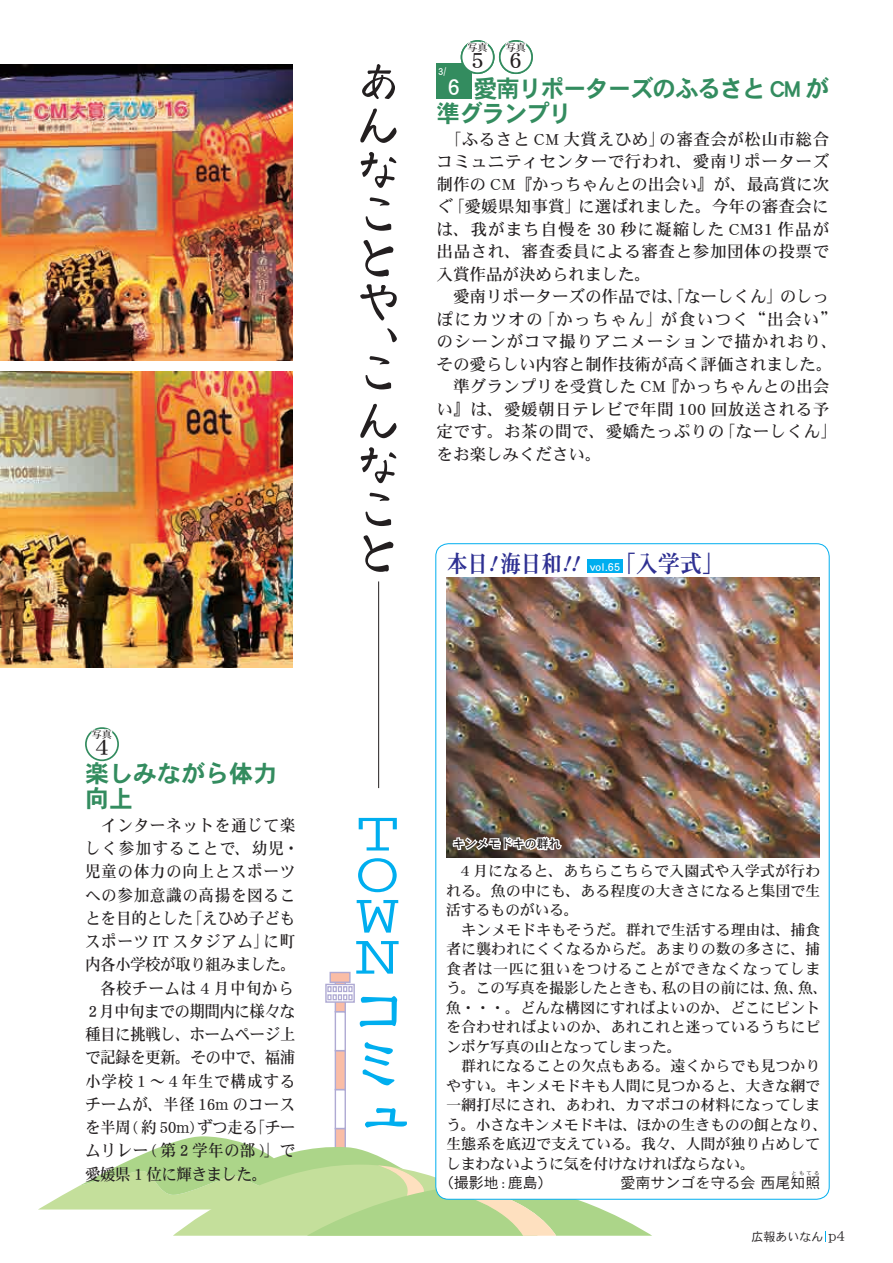
<style>
.page{position:relative;width:893px;height:1263px;background:#fff}
.page>*{position:absolute;margin:0;border:0;box-sizing:border-box;transform-origin:0 0}
.t1{font:24px/25.5px "DFHS Gothic Std W7";letter-spacing:-.05em;color:#338c5f}
.t2{font:24px/25.5px "DFHS Gothic Std W7";color:#338c5f}
.t3{font:24px "DFHS Mincho Std W7";color:#2e3092}
.t4{font:24px "DFHS Mincho Std W7";color:#2e3092;scale:.85 1}
.t5{font:24px "DFHS Gothic Std W5";color:#fff}
.t6{font:22.65px "DFHS Mincho Std W5";color:#231f20}
.t7{font:16.5px/22.5px "DFHS Mincho Std W5";letter-spacing:.03em;color:#231f20}
.t8{font:16.5px/23.2px "DFHS Mincho Std W5";letter-spacing:.03em;color:#231f20;scale:.94 1}
.t9{font:15px/19.5px "DFHS Mincho Std W5";color:#231f20}
.t10{font:15px "DFHS Gothic Std W3";color:#231f20}
.t11{font:12px "DFHS Gothic Std W5";color:#231f20}
.t12{font:12px "DFHS Gothic Std W3";color:#231f20}
.t13{font:12px "DFHS Gothic Std W5";color:#fff}
.t14{font:10.5px "DFHS Gothic Std W5";color:#fff}
.t15{font:10.05px "DFHS Mincho Std W5";color:#231f20}
.t16{font:5.25px "DFHS Gothic Std W3";color:#231f20}
.s1{font-family:"DFHS Mincho Std W3";font-size:15px}
</style>
<div class="page">
<div style="left:335px;top:1128px;width:11px;height:28px;background:#fabda6;border:1px solid #afaad3"></div>
<div style="left:335px;top:1089px;width:11px;height:40px;background:#fff;border:1px solid #afaad3"></div>
<div style="left:335px;top:1050px;width:11px;height:40px;background:#fabda6;border:1px solid #afaad3"></div>
<div style="left:335px;top:1011px;width:11px;height:40px;background:#fff;border:1px solid #afaad3"></div>
<div style="left:335px;top:972px;width:11px;height:40px;background:#fabda6;border:1px solid #afaad3"></div>
<div style="left:330px;top:972px;width:21px;height:11px;background:#fabda6;border:1px solid #afaad3"></div>
<svg style="left:325px;top:984px;width:30px;height:19px"></svg>
<svg style="left:327px;top:986px;width:26px;height:14px"></svg>
<svg style="left:38px;top:1136px;width:614px;height:100px"></svg>
<div style="left:436px;top:544px;width:393px;height:655px;background:#fff;border-radius:13px"></div>
<img style="left:446px;top:577px;width:374px;height:280px">
<img style="left:0;top:64px;width:293px;height:296px">
<img style="left:0;top:372px;width:293px;height:296px">
<div style="left:587px;top:559px;width:36px;height:14px;background:#00aeef"></div>
<svg style="left:362px;top:64px;width:33px;height:35px"></svg>
<svg style="left:360px;top:109px;width:37px;height:34px"></svg>
<svg style="left:361px;top:152px;width:35px;height:36px"></svg>
<svg style="left:366px;top:197px;width:25px;height:34px"></svg>
<svg style="left:364px;top:240px;width:29px;height:37px"></svg>
<svg style="left:360px;top:284px;width:37px;height:36px"></svg>
<svg style="left:387px;top:328px;width:10px;height:14px"></svg>
<svg style="left:366px;top:356px;width:25px;height:33px"></svg>
<svg style="left:360px;top:404px;width:37px;height:34px"></svg>
<svg style="left:361px;top:447px;width:35px;height:36px"></svg>
<svg style="left:366px;top:493px;width:25px;height:33px"></svg>
<svg style="left:364px;top:535px;width:29px;height:37px"></svg>
<svg style="left:359px;top:818px;width:38px;height:32px"></svg>
<svg style="left:358px;top:858px;width:39px;height:34px"></svg>
<svg style="left:357px;top:900px;width:41px;height:32px"></svg>
<svg style="left:356px;top:941px;width:43px;height:33px"></svg>
<svg style="left:360px;top:996px;width:37px;height:31px"></svg>
<svg style="left:363px;top:1042px;width:31px;height:43px"></svg>
<svg style="left:365px;top:1108px;width:42px;height:19px"></svg>
<hr style="left:378px;top:581px;width:1px;height:207px;background:#231f20">
<svg style="left:85px;top:727px;width:34px;height:35px"></svg>
<svg style="left:451px;top:829px;width:112px;height:23px"></svg>
<svg style="left:436px;top:40px;width:97px;height:59px"></svg>
<p class="t15" style="left:92px;top:729px;width:22px">写真</p>
<h2 class="t6" style="left:95px;top:735px;width:15px">4</h2>
<h1 class="t2" style="left:85px;top:760px;width:193px">楽しみながら体力向上</h1>
<p class="t8" style="left:85px;top:813px;width:229px">　インターネットを通じて楽しく参加することで、幼児・児童の体力の向上とスポーツへの参加意識の高揚を図ることを目的とした「えひめ子どもスポーツ IT スタジアム」に町内各小学校が取り組みました。　各校チームは 4 月中旬から<br>2月中旬までの期間内に様々な種目に挑戦し、ホームページ上で記録を更新。その中で、福浦小学校 1 〜 4 年生で構成するチームが、半径 16m のコースを半周 ( 約 50m) ずつ走る「チームリレー ( 第 2 学年の部 )」で愛媛県 1 位に輝きました。</p>
<p class="t15" style="left:467px;top:42px;width:22px">写真</p>
<h2 class="t6" style="left:471px;top:48px;width:15px">5</h2>
<p class="t15" style="left:506px;top:42px;width:22px">写真</p>
<h2 class="t6" style="left:509px;top:48px;width:15px">6</h2>
<p class="t14" style="left:438px;top:65px;width:10px">3/</p>
<h1 class="t1" style="left:437px;top:75px;width:394px;text-indent:37px">愛南リポーターズのふるさと CM が準グランプリ</h1>
<h1 class="t5" style="left:448px;top:74px;width:14px">6</h1>
<p class="t7" style="left:437px;top:127px;width:402px">　「ふるさと CM 大賞えひめ」の審査会が松山市総合コミュニティセンターで行われ、愛南リポーターズ制作の CM『かっちゃんとの出会い』が、最高賞に次ぐ「愛媛県知事賞」に選ばれました。今年の審査会には、我がまち自慢を 30 秒に凝縮した CM31 作品が出品され、審査委員による審査と参加団体の投票で入賞作品が決められました。<br>　愛南リポーターズの作品では、「なーしくん」のしっぽにカツオの「かっちゃん」が食いつく“出会い”のシーンがコマ撮りアニメーションで描かれおり、その愛らしい内容と制作技術が高く評価されました。　準グランプリを受賞した CM『かっちゃんとの出会い』は、愛媛朝日テレビで年間 100 回放送される予定です。お茶の間で、愛嬌たっぷりの「なーしくん」をお楽しみください。</p>
<h1 class="t4" style="left:447px;top:550px;width:50px">本日</h1>
<h1 class="t4" style="left:501px;top:550px;width:73px">海日和</h1>
<p class="t13" style="left:590px;top:560px;width:32px">vol.65</p>
<h1 class="t3" style="left:592px;top:550px;width:136px">　 「入学式」</h1>
<p class="t11" style="left:453px;top:837px;width:109px">キンメモドキの群れ</p>
<p class="t9" style="left:446px;top:861px;width:383px">　4 月になると、あちらこちらで入園式や入学式が行われる。魚の中にも、ある程度の大きさになると集団で生活するものがいる。<br>　キンメモドキもそうだ。群れで生活する理由は、捕食者に襲われにくくなるからだ。あまりの数の多さに、捕食者は一匹に狙いをつけることができなくなってしまう。この写真を撮影したときも、私の目の前には、魚、魚、魚・・・。どんな構図にすればよいのか、どこにピントを合わせればよいのか、あれこれと迷っているうちにピンボケ写真の山となってしまった。<br>　群れになることの欠点もある。遠くからでも見つかりやすい。キンメモドキも人間に見つかると、大きな網で一網打尽にされ、あわれ、カマボコの材料になってしまう。小さなキンメモドキは、ほかの生きものの餌となり、生態系を底辺で支えている。我々、人間が独り占めしてしまわないように気を付けなければならない。</p>
<p class="t10" style="left:439px;top:1175px;width:128px">（撮影地 : 鹿島）　</p>
<p class="t10" style="left:620px;top:1175px;width:201px">愛南サンゴを守る会 西尾知照</p>
<p class="t16" style="left:791px;top:1170px;width:29px">ともてる</p>
<p class="t12" style="left:751px;top:1230px;width:95px">広報あいなん <span class="s1">p4</span></p>
</div>
